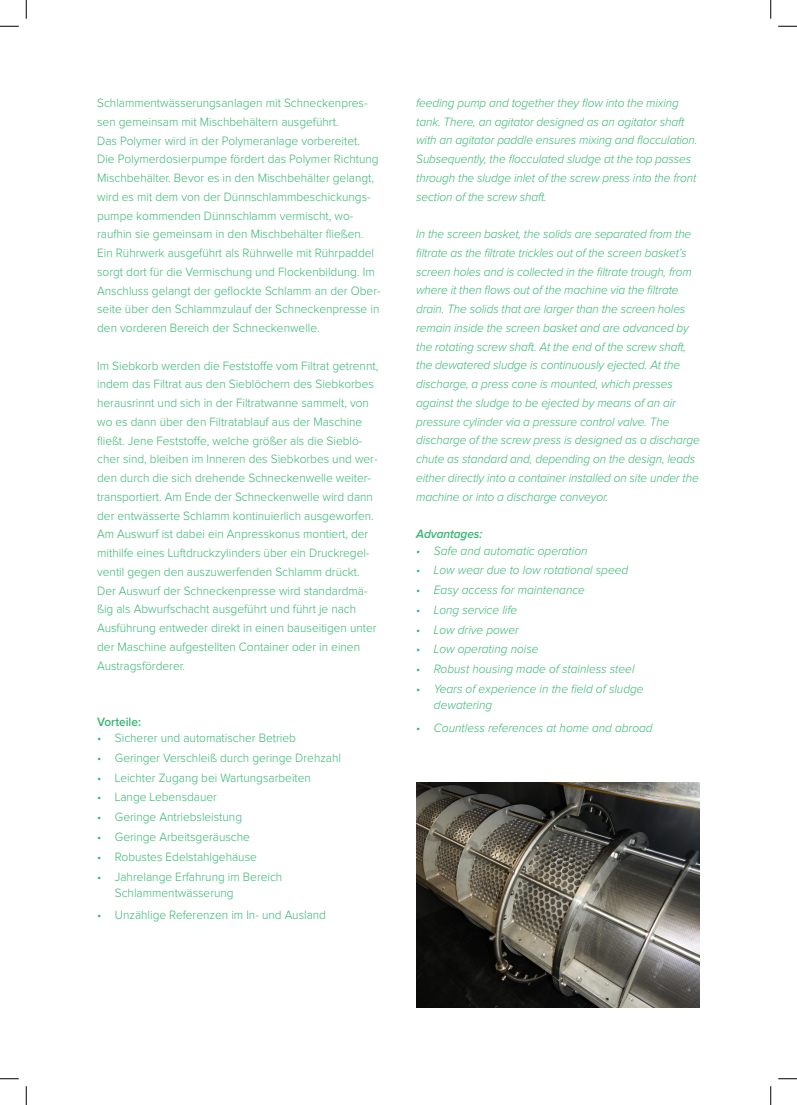
<style>
.page{position:relative;width:797px;height:1105px;background:#fff}
.page>*{position:absolute;margin:0;border:0;box-sizing:border-box;transform-origin:0 0}
.t1{font:300 12.5px/18.8px "Proxima Nova";color:#36b773;scale:.95 1}
.t2{font:italic 300 12.5px/18.8px "Proxima Nova";letter-spacing:-.01em;color:#36b773;scale:.95 1}
.t3{font:italic 600 12.5px "Proxima Nova";letter-spacing:-.01em;color:#36b773;scale:.95 1}
.t4{font:600 12.5px "Proxima Nova";color:#36b773;scale:.95 1}
</style>
<div class="page">
<img style="left:416px;top:783px;width:283px;height:225px">
<svg style="left:0;top:25px;width:19px;height:2px"></svg>
<svg style="left:778px;top:25px;width:19px;height:2px"></svg>
<svg style="left:0;top:1078px;width:19px;height:1px"></svg>
<svg style="left:778px;top:1078px;width:19px;height:1px"></svg>
<svg style="left:25px;top:0;width:2px;height:19px"></svg>
<svg style="left:25px;top:1086px;width:2px;height:19px"></svg>
<svg style="left:770px;top:0;width:1px;height:19px"></svg>
<svg style="left:770px;top:1086px;width:1px;height:19px"></svg>
<p class="t1" style="left:97px;top:94px;width:300px">Schlammentwässerungsanlagen mit Schneckenpres&shy;sen gemeinsam mit Mischbehältern ausgeführt.<br>Das Polymer wird in der Polymeranlage vorbereitet.<br>Die Polymerdosierpumpe fördert das Polymer Richtung Mischbehälter. Bevor es in den Mischbehälter gelangt, wird es mit dem von der Dünnschlammbeschickungs&shy;pumpe kommenden Dünnschlamm vermischt, wo&shy;raufhin sie gemeinsam in den Mischbehälter fließen.<br>Ein Rührwerk ausgeführt als Rührwelle mit Rührpaddel sorgt dort für die Vermischung und Flockenbildung. Im Anschluss gelangt der geflockte Schlamm an der Ober&shy;seite über den Schlammzulauf der Schneckenpresse in den vorderen Bereich der Schneckenwelle.</p>
<p class="t1" style="left:97px;top:356px;width:297px">Im Siebkorb werden die Feststoffe vom Filtrat getrennt, indem das Filtrat aus den Sieblöchern des Siebkorbes herausrinnt und sich in der Filtratwanne sammelt, von wo es dann über den Filtratablauf aus der Maschine fließt. Jene Feststoffe, welche größer als die Sieblö&shy;cher sind, bleiben im Inneren des Siebkorbes und wer&shy;den durch die sich drehende Schneckenwelle weiter&shy;transportiert. Am Ende der Schneckenwelle wird dann der entwässerte Schlamm kontinuierlich ausgeworfen.<br>Am Auswurf ist dabei ein Anpresskonus montiert, der mithilfe eines Luftdruckzylinders über ein Druckregel&shy;ventil gegen den auszuwerfenden Schlamm drückt.<br>Der Auswurf der Schneckenpresse wird standardmä&shy;ßig als Abwurfschacht ausgeführt und führt je nach Ausführung entweder direkt in einen bauseitigen unter der Maschine aufgestellten Container oder in einen Austragsförderer.</p>
<p class="t4" style="left:97px;top:716px;width:48px">Vorteile:</p>
<p class="t1" style="left:97px;top:729px;width:211px">• Sicherer und automatischer Betrieb</p>
<p class="t1" style="left:97px;top:749px;width:258px">• Geringer Verschleiß durch geringe Drehzahl</p>
<p class="t1" style="left:97px;top:769px;width:226px">• Leichter Zugang bei Wartungsarbeiten</p>
<p class="t1" style="left:97px;top:788px;width:128px">• Lange Lebensdauer</p>
<p class="t1" style="left:97px;top:808px;width:154px">• Geringe Antriebsleistung</p>
<p class="t1" style="left:97px;top:828px;width:162px">• Geringe Arbeitsgeräusche</p>
<p class="t1" style="left:97px;top:848px;width:170px">• Robustes Edelstahlgehäuse</p>
<p class="t1" style="left:115px;top:869px;width:178px;line-height:16.2px;text-indent:-18px">• Jahrelange Erfahrung im Bereich<br>Schlammentwässerung</p>
<p class="t1" style="left:97px;top:906px;width:242px">• Unzählige Referenzen im In- und Ausland</p>
<p class="t2" style="left:416px;top:94px;width:297px">feeding pump and together they flow into the mixing tank. There, an agitator designed as an agitator shaft with an agitator paddle ensures mixing and flocculation.<br>Subsequently, the flocculated sludge at the top passes through the sludge inlet of the screw press into the front section of the screw shaft.</p>
<p class="t2" style="left:416px;top:225px;width:300px">In the screen basket, the solids are separated from the filtrate as the filtrate trickles out of the screen basket’s screen holes and is collected in the filtrate trough, from where it then flows out of the machine via the filtrate drain. The solids that are larger than the screen holes remain inside the screen basket and are advanced by the rotating screw shaft. At the end of the screw shaft, the dewatered sludge is continuously ejected. At the discharge, a press cone is mounted, which presses against the sludge to be ejected by means of an air pressure cylinder via a pressure control valve. The discharge of the screw press is designed as a discharge chute as standard and, depending on the design, leads either directly into a container installed on site under the machine or into a discharge conveyor.</p>
<p class="t3" style="left:416px;top:528px;width:71px">Advantages:</p>
<p class="t2" style="left:416px;top:541px;width:182px">• Safe and automatic operation</p>
<p class="t2" style="left:416px;top:561px;width:225px">• Low wear due to low rotational speed</p>
<p class="t2" style="left:416px;top:581px;width:179px">• Easy access for maintenance</p>
<p class="t2" style="left:416px;top:601px;width:108px">• Long service life</p>
<p class="t2" style="left:416px;top:621px;width:110px">• Low drive power</p>
<p class="t2" style="left:416px;top:640px;width:130px">• Low operating noise</p>
<p class="t2" style="left:416px;top:660px;width:231px">• Robust housing made of stainless steel</p>
<p class="t2" style="left:434px;top:681px;width:222px;line-height:16.2px;text-indent:-18px">• Years of experience in the field of sludge dewatering</p>
<p class="t2" style="left:416px;top:718px;width:250px">• Countless references at home and abroad</p>
</div>
